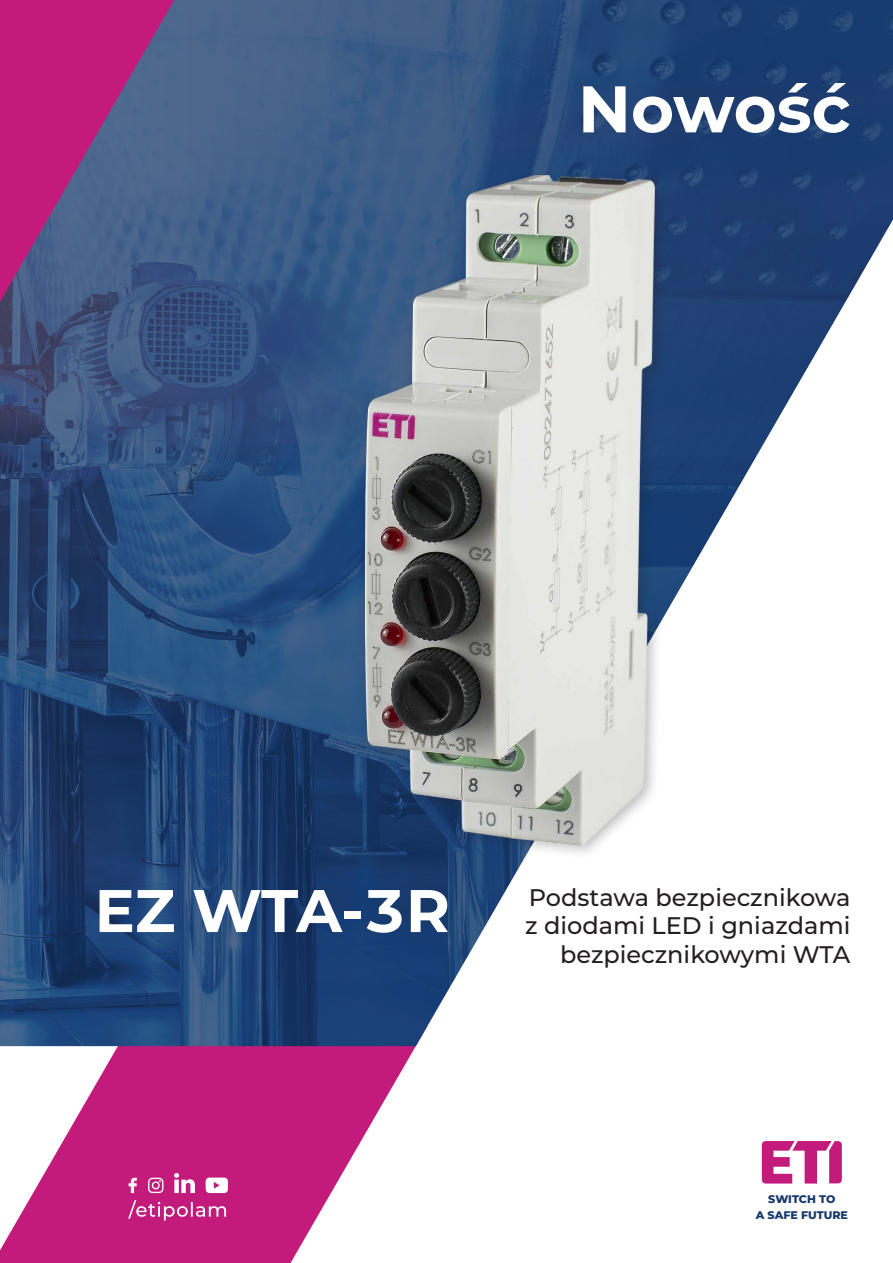
<style>
.page{position:relative;width:893px;height:1263px;background:#fff}
.page>*{position:absolute;margin:0;border:0;box-sizing:border-box;transform-origin:0 0}
.t1{font:700 65.7px "Montserrat";color:#fff}
.t2{font:700 60px "Montserrat";letter-spacing:-.005em;color:#fff}
.t3{font:500 24px/28.8px "Montserrat";color:#231f20;text-align:right}
.t4{font:800 11.1px "Montserrat";color:#17396a}
</style>
<div class="page">
<svg style="left:0;top:1046px;width:416px;height:217px;fill:#c31b7c"></svg>
<img style="left:0;top:0;width:893px;height:1046px">
<svg style="left:0;top:0;width:174px;height:302px;background:#863f83"></svg>
<svg style="left:148px;top:1178px;width:15px;height:15px"></svg>
<svg style="left:129px;top:1178px;width:8px;height:15px"></svg>
<svg style="left:174px;top:1173px;width:21px;height:20px"></svg>
<svg style="left:206px;top:1177px;width:22px;height:16px"></svg>
<svg style="left:128px;top:1200px;width:98px;height:20px;background:#cf4a97"></svg>
<svg style="left:762px;top:1141px;width:80px;height:42px"></svg>
<div style="left:358px;top:168px;width:312px;height:691px;background:#231f20;opacity:.3"></div>
<img style="left:366px;top:175px;width:289px;height:670px">
<p class="t1" style="left:578px;top:62px;width:274px">Nowość</p>
<p class="t2" style="left:95px;top:867px;width:357px">EZ WTA-3R</p>
<p class="t3" style="left:525px;top:882px;width:327px">Podstawa bezpiecznikowa z diodami LED i gniazdami bezpiecznikowymi WTA</p>
<p class="t4" style="left:768px;top:1191px;width:69px">SWITCH TO</p>
<p class="t4" style="left:756px;top:1207px;width:94px">A SAFE FUTURE</p>
</div>
